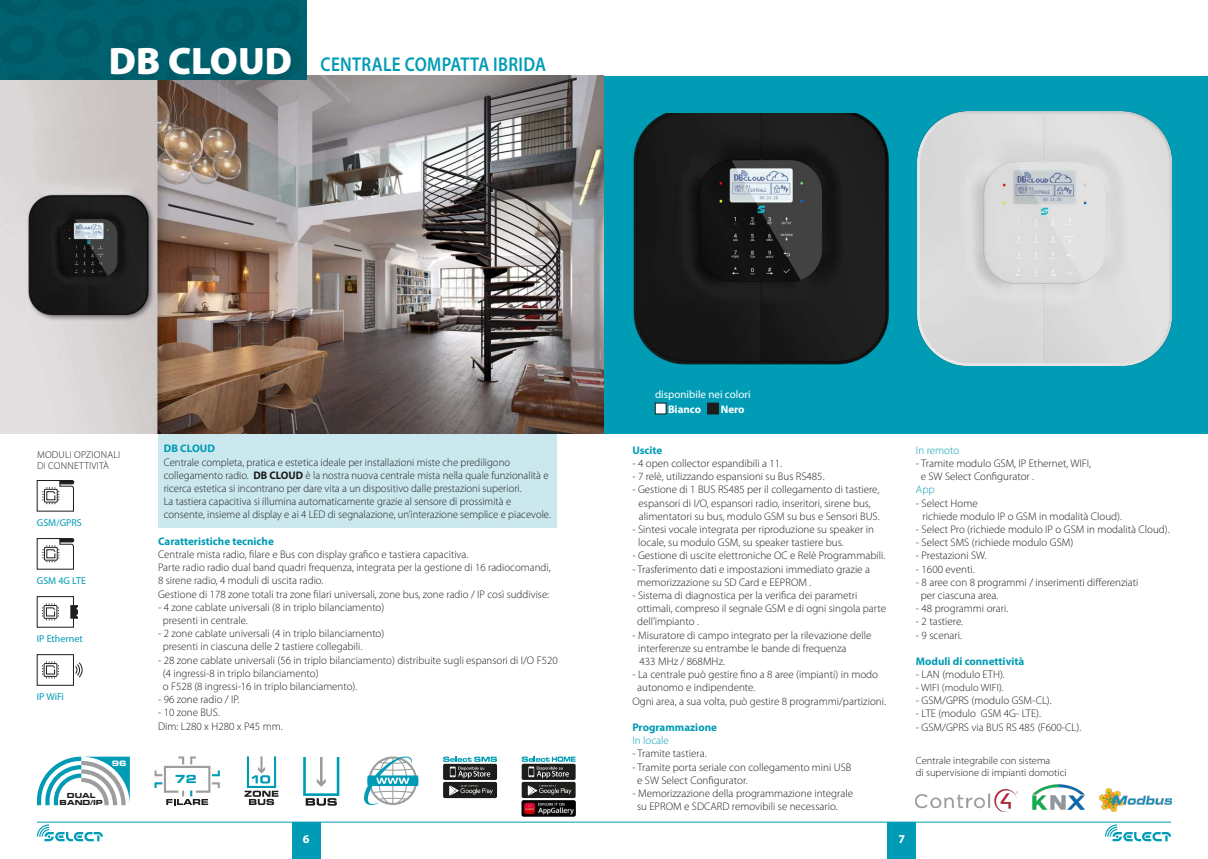
<style>
.page{position:relative;width:1208px;height:859px;background:#fff}
.page>*{position:absolute;margin:0;border:0;box-sizing:border-box;transform-origin:0 0}
.t1{font:900 38.4px "Myriad Pro";color:#fff}
.t2{font:600 20px "Myriad Pro";letter-spacing:.02em;color:#009cb5;scale:.86 1}
.t3{font:700 12px "Myriad Pro";color:#fff}
.t4{font:11.2px "Eurostile LT Std Bold Ex 2";color:#009cb5}
.t5{font:300 11px/13.2px "Myriad Pro";color:#1d1d1b}
.t6{font:700 11px "Myriad Pro";color:#009cb5}
.t7{font:11px "Myriad Pro";color:#fff}
.t8{font:300 11px "Myriad Pro";color:#009cb5}
.t9{font:700 11px "Myriad Pro";color:#fff}
.t10{font:300 10.5px/12.6px "Myriad Pro";color:#1d1d1b}
.t11{font:10px "Myriad Pro";color:#009cb5}
.t12{font:300 10px/11px "Myriad Pro";letter-spacing:.02em;color:#1d1d1b}
.t13{font:7.4px "Eurostile LT Std Bold Ex 2";color:#fff}
.t14{font:7px/7px "Eurostile LT Std Bold Ex 2";color:#1d1d1b;text-align:center}
.s1{font-weight:700}
</style>
<div class="page">
<div style="left:604px;top:76px;width:604px;height:358px;background:#009cb5"></div>
<div style="left:158px;top:429px;width:399px;height:99px;background:#cbe8ef"></div>
<img style="left:0;top:76px;width:604px;height:358px">
<img style="left:917px;top:111px;width:254px;height:254px">
<div style="left:37px;top:654px;width:37px;height:31px;background:#fff;border:1px solid #1d1d1b"></div>
<svg style="left:75px;top:662px;width:8px;height:16px"></svg>
<svg style="left:42px;top:661px;width:17px;height:17px"></svg>
<div style="left:37px;top:596px;width:37px;height:31px;background:#fff;border:1px solid #1d1d1b"></div>
<svg style="left:70px;top:605px;width:8px;height:14px"></svg>
<svg style="left:42px;top:603px;width:17px;height:17px"></svg>
<svg style="left:37px;top:538px;width:37px;height:32px"></svg>
<svg style="left:37px;top:480px;width:37px;height:32px"></svg>
<svg style="left:154px;top:756px;width:66px;height:49px"></svg>
<svg style="left:364px;top:756px;width:54px;height:49px"></svg>
<div style="left:0;top:0;width:306px;height:79px;background:#005f6c"></div>
<div style="left:292px;top:822px;width:28px;height:37px;background:#009cb5"></div>
<div style="left:887px;top:822px;width:29px;height:37px;background:#009cb5"></div>
<svg style="left:37px;top:824px;width:66px;height:17px"></svg>
<svg style="left:1105px;top:824px;width:66px;height:17px"></svg>
<hr style="left:37px;top:822px;width:1134px;height:1px;background:#009cb5">
<div style="left:655px;top:403px;width:11px;height:11px;background:#fff"></div>
<div style="left:655px;top:403px;width:11px;height:11px;border:1px solid #1d1d1b"></div>
<div style="left:707px;top:403px;width:11px;height:11px;background:#1d1d1b"></div>
<div style="left:707px;top:403px;width:11px;height:11px;border:1px solid #1d1d1b"></div>
<img style="left:633px;top:113px;width:256px;height:252px">
<svg style="left:303px;top:757px;width:36px;height:49px"></svg>
<svg style="left:244px;top:756px;width:34px;height:49px"></svg>
<div style="left:443px;top:782px;width:54px;height:16px;background:#1d1d1b;border-radius:2px"></div>
<svg style="left:449px;top:785px;width:44px;height:11px"></svg>
<div style="left:443px;top:764px;width:54px;height:16px;background:#1d1d1b;border-radius:2px"></div>
<svg style="left:443px;top:757px;width:54px;height:21px"></svg>
<svg style="left:37px;top:757px;width:93px;height:48px"></svg>
<div style="left:521px;top:782px;width:54px;height:16px;background:#1d1d1b;border-radius:2px"></div>
<svg style="left:528px;top:785px;width:43px;height:10px"></svg>
<div style="left:521px;top:764px;width:54px;height:16px;background:#1d1d1b;border-radius:2px"></div>
<svg style="left:522px;top:757px;width:53px;height:21px"></svg>
<img style="left:521px;top:800px;width:54px;height:16px">
<img style="left:916px;top:789px;width:101px;height:22px">
<img style="left:1032px;top:784px;width:52px;height:25px">
<img style="left:1099px;top:789px;width:72px;height:23px">
<h1 class="t1" style="left:109px;top:36px;width:185px">DB CLOUD</h1>
<h2 class="t2" style="left:320px;top:51px;width:264px">CENTRALE COMPATTA IBRIDA</h2>
<p class="t12" style="left:37px;top:449px;width:85px">MODULI OPZIONALI<br>DI CONNETTIVITÀ</p>
<p class="t11" style="left:37px;top:516px;width:46px">GSM/GPRS</p>
<p class="t11" style="left:37px;top:574px;width:50px">GSM 4G LTE</p>
<p class="t11" style="left:37px;top:632px;width:47px">IP Ethernet</p>
<p class="t11" style="left:37px;top:690px;width:29px">IP WiFi</p>
<p class="t13" style="left:112px;top:758px;width:16px">96</p>
<p class="t14" style="left:60px;top:792px;width:45px">DUAL<br>BAND/IP</p>
<p class="t7" style="left:655px;top:388px;width:97px">disponibile nei colori</p>
<p class="t9" style="left:668px;top:402px;width:35px">Bianco</p>
<p class="t9" style="left:721px;top:402px;width:25px">Nero</p>
<p class="t6" style="left:164px;top:441px;width:53px">DB CLOUD</p>
<p class="t5" style="left:164px;top:455px;width:388px">Centrale completa, pratica e estetica ideale per installazioni miste che prediligono collegamento radio. <span class="s1">DB CLOUD</span> è la nostra nuova centrale mista nella quale funzionalità e ricerca estetica si incontrano per dare vita a un dispositivo dalle prestazioni superiori.<br>La tastiera capacitiva si illumina automaticamente grazie al sensore di prossimità e consente, insieme al display e ai 4 LED di segnalazione, un’interazione semplice e piacevole.</p>
<p class="t6" style="left:158px;top:534px;width:117px">Caratteristiche tecniche</p>
<p class="t5" style="left:158px;top:547px;width:394px">Centrale mista radio, filare e Bus con display grafico e tastiera capacitiva.<br>Parte radio radio dual band quadri frequenza, integrata per la gestione di 16 radiocomandi, 8 sirene radio, 4 moduli di uscita radio.<br>Gestione di 178 zone totali tra zone filari universali, zone bus, zone radio / IP così suddivise:</p>
<p class="t5" style="left:163px;top:600px;width:223px;text-indent:-5px">- 4 zone cablate universali (8 in triplo bilanciamento) presenti in centrale.</p>
<p class="t5" style="left:163px;top:627px;width:223px;text-indent:-5px">- 2 zone cablate universali (4 in triplo bilanciamento) presenti in ciascuna delle 2 tastiere collegabili.</p>
<p class="t5" style="left:163px;top:653px;width:396px;text-indent:-5px">- 28 zone cablate universali (56 in triplo bilanciamento) distribuite sugli espansori di I/O F520 (4 ingressi-8 in triplo bilanciamento)<br>o F528 (8 ingressi-16 in triplo bilanciamento).</p>
<p class="t5" style="left:158px;top:693px;width:83px">- 96 zone radio / IP.</p>
<p class="t5" style="left:158px;top:706px;width:126px">- 10 zone BUS.<br>Dim: L280 x H280 x P45 mm.</p>
<p class="t4" style="left:175px;top:771px;width:23px">72</p>
<p class="t6" style="left:632px;top:443px;width:31px">Uscite</p>
<p class="t5" style="left:632px;top:457px;width:151px">- 4 open collector espandibili a 11.</p>
<p class="t5" style="left:632px;top:470px;width:194px">- 7 relè, utilizzando espansioni su Bus RS485.</p>
<p class="t5" style="left:632px;top:483px;width:249px;text-align:center">- Gestione di 1 BUS RS485 per il collegamento di tastiere, espansori di I/O, espansori radio, inseritori, sirene bus, alimentatori su bus, modulo GSM su bus e Sensori BUS.</p>
<p class="t5" style="left:638px;top:523px;width:237px;text-indent:-6px">- Sintesi vocale integrata per riproduzione su speaker in locale, su modulo GSM, su speaker tastiere bus.</p>
<p class="t5" style="left:632px;top:549px;width:254px">- Gestione di uscite elettroniche OC e Relè Programmabili.</p>
<p class="t5" style="left:637px;top:562px;width:234px;text-indent:-5px">- Trasferimento dati e impostazioni immediato grazie a memorizzazione su SD Card e EEPROM .</p>
<p class="t5" style="left:637px;top:589px;width:250px;text-indent:-5px">- Sistema di diagnostica per la verifica dei parametri ottimali, compreso il segnale GSM e di ogni singola parte dell’impianto .</p>
<p class="t5" style="left:638px;top:628px;width:235px;text-indent:-6px">- Misuratore di campo integrato per la rilevazione delle interferenze su entrambe le bande di frequenza<br>433 MHz / 868MHz.</p>
<p class="t5" style="left:632px;top:668px;width:247px">- La centrale può gestire fino a 8 aree (impianti) in modo</p>
<p class="t5" style="left:637px;top:681px;width:120px">autonomo e indipendente.</p>
<p class="t5" style="left:632px;top:694px;width:255px">Ogni area, a sua volta, può gestire 8 programmi/partizioni.</p>
<p class="t6" style="left:632px;top:720px;width:86px">Programmazione</p>
<p class="t8" style="left:632px;top:734px;width:38px">In locale</p>
<p class="t5" style="left:632px;top:747px;width:76px">- Tramite tastiera.</p>
<p class="t5" style="left:637px;top:760px;width:216px;text-indent:-5px">- Tramite porta seriale con collegamento mini USB e SW Select Configurator.</p>
<p class="t5" style="left:637px;top:787px;width:217px;text-indent:-5px">- Memorizzazione della programmazione integrale su EPROM e SDCARD removibili se necessario.</p>
<p class="t3" style="left:303px;top:831px;width:8px">6</p>
<p class="t3" style="left:898px;top:831px;width:8px">7</p>
<p class="t8" style="left:916px;top:443px;width:45px">In remoto</p>
<p class="t5" style="left:920px;top:457px;width:172px;text-indent:-5px">- Tramite modulo GSM, IP Ethernet, WIFI, e SW Select Configurator .</p>
<p class="t8" style="left:916px;top:483px;width:20px">App</p>
<p class="t5" style="left:922px;top:496px;width:201px;text-indent:-7px">- Select Home<br>richiede modulo IP o GSM in modalità Cloud).</p>
<p class="t5" style="left:916px;top:523px;width:255px">- Select Pro (richiede modulo IP o GSM in modalità Cloud).</p>
<p class="t5" style="left:916px;top:536px;width:159px">- Select SMS (richiede modulo GSM)</p>
<p class="t5" style="left:916px;top:549px;width:72px">- Prestazioni SW.</p>
<p class="t5" style="left:916px;top:562px;width:60px">- 1600 eventi.</p>
<p class="t5" style="left:920px;top:575px;width:219px;text-indent:-5px">- 8 aree con 8 programmi / inserimenti differenziati per ciascuna area.</p>
<p class="t5" style="left:916px;top:602px;width:94px">- 48 programmi orari.</p>
<p class="t5" style="left:916px;top:615px;width:49px">- 2 tastiere.</p>
<p class="t5" style="left:916px;top:628px;width:48px">- 9 scenari.</p>
<p class="t6" style="left:916px;top:654px;width:110px">Moduli di connettività</p>
<p class="t5" style="left:916px;top:668px;width:90px">- LAN (modulo ETH).</p>
<p class="t10" style="left:916px;top:681px;width:89px">- WIFI (modulo WIFI).</p>
<p class="t5" style="left:916px;top:694px;width:137px">- GSM/GPRS (modulo GSM-CL).</p>
<p class="t5" style="left:916px;top:707px;width:127px">- LTE (modulo GSM 4G- LTE).</p>
<p class="t5" style="left:916px;top:720px;width:167px">- GSM/GPRS via BUS RS 485 (F600-CL).</p>
<p class="t10" style="left:916px;top:754px;width:152px">Centrale integrabile con sistema<br>di supervisione di impianti domotici</p>
</div>
